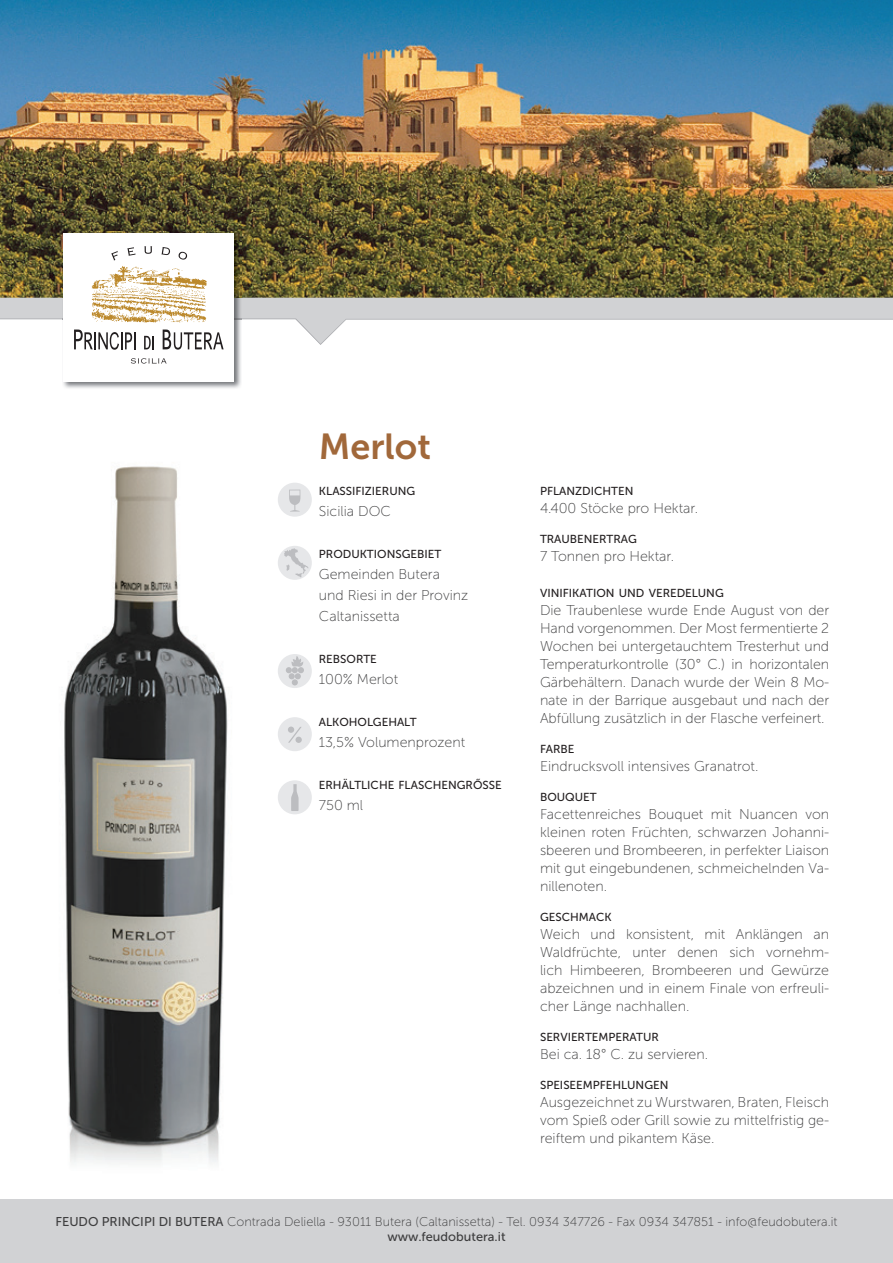
<style>
.page{position:relative;width:893px;height:1263px;background:#fff}
.page>*{position:absolute;margin:0;border:0;box-sizing:border-box;transform-origin:0 0}
.t1{font:36px "Museo Sans 700";color:#a1683a}
.t2{font:14.25px/18px "Museo Sans 100";color:#3e3e3f;text-align:justify}
.t3{font:12.75px "Museo Sans 100";color:#3e3e3f}
.t4{font:12.75px "Museo Sans 500";color:#3e3e3f}
.t5{font:11.55px "Museo Sans 500";color:#231f20}
.s1{font-family:"Museo Sans 500"}
</style>
<div class="page">
<div style="left:0;top:298px;width:893px;height:21px;background:#d1d2d4"></div>
<img style="left:0;top:0;width:893px;height:298px">
<div style="left:0;top:1199px;width:893px;height:64px;background:#d1d2d4"></div>
<img style="left:62px;top:231px;width:180px;height:157px">
<div style="left:64px;top:233px;width:170px;height:149px;background:#fff"></div>
<svg style="left:131px;top:358px;width:36px;height:6px"></svg>
<svg style="left:0;top:310px;width:893px;height:40px"></svg>
<svg style="left:127px;top:247px;width:7px;height:6px"></svg>
<svg style="left:144px;top:246px;width:8px;height:7px"></svg>
<svg style="left:161px;top:247px;width:9px;height:6px"></svg>
<img style="left:80px;top:253px;width:138px;height:82px">
<img style="left:64px;top:466px;width:218px;height:697px">
<div style="left:278px;top:483px;width:34px;height:34px;background:#e6e7e9;border-radius:50%"></div>
<svg style="left:289px;top:490px;width:11px;height:22px"></svg>
<div style="left:278px;top:546px;width:34px;height:34px;background:#e6e7e9;border-radius:50%"></div>
<svg style="left:284px;top:548px;width:24px;height:29px"></svg>
<div style="left:278px;top:654px;width:34px;height:34px;background:#e6e7e9;border-radius:50%"></div>
<svg style="left:286px;top:656px;width:18px;height:29px"></svg>
<div style="left:278px;top:717px;width:34px;height:34px;background:#e6e7e9;border-radius:50%"></div>
<svg style="left:288px;top:726px;width:14px;height:17px"></svg>
<div style="left:278px;top:780px;width:34px;height:34px;background:#e6e7e9;border-radius:50%"></div>
<svg style="left:291px;top:784px;width:8px;height:27px"></svg>
<h1 class="t1" style="left:319px;top:427px;width:113px">Merlot</h1>
<p class="t5" style="left:319px;top:485px;width:98px">KLASSIFIZIERUNG</p>
<p class="t2" style="left:319px;top:502px;width:74px">Sicilia DOC</p>
<p class="t5" style="left:319px;top:548px;width:124px">PRODUKTIONSGEBIET</p>
<p class="t2" style="left:319px;top:564px;width:151px;line-height:21px;text-align:left">Gemeinden Butera und Riesi in der Provinz<br>Caltanissetta</p>
<p class="t5" style="left:319px;top:653px;width:60px">REBSORTE</p>
<p class="t2" style="left:319px;top:670px;width:81px">100% Merlot</p>
<p class="t5" style="left:319px;top:716px;width:99px">ALKOHOLGEHALT</p>
<p class="t2" style="left:319px;top:733px;width:148px">13,5% Volumenprozent</p>
<p class="t5" style="left:319px;top:779px;width:184px">ERHÄLTLICHE FLASCHENGRŐSSE</p>
<p class="t2" style="left:319px;top:796px;width:46px">750 ml</p>
<p class="t5" style="left:540px;top:485px;width:95px">PFLANZDICHTEN</p>
<p class="t2" style="left:540px;top:499px;width:160px">4.400 Stöcke pro Hektar.</p>
<p class="t5" style="left:540px;top:533px;width:98px">TRAUBENERTRAG</p>
<p class="t2" style="left:540px;top:547px;width:136px">7 Tonnen pro Hektar.</p>
<p class="t5" style="left:540px;top:587px;width:185px">VINIFIKATION UND VEREDELUNG</p>
<p class="t2" style="left:540px;top:601px;width:291px">Die Traubenlese wurde Ende August von der Hand vorgenommen. Der Most fermentierte 2<br>Wochen bei untergetauchtem Tresterhut und Temperaturkontrolle (30° C.) in horizontalen Gärbehältern. Danach wurde der Wein 8 Mo&shy;nate in der Barrique ausgebaut und nach der Abfüllung zusätzlich in der Flasche verfeinert.</p>
<p class="t5" style="left:540px;top:743px;width:36px">FARBE</p>
<p class="t2" style="left:540px;top:757px;width:220px">Eindrucksvoll intensives Granatrot.</p>
<p class="t5" style="left:540px;top:791px;width:58px">BOUQUET</p>
<p class="t2" style="left:540px;top:805px;width:291px">Facettenreiches Bouquet mit Nuancen von kleinen roten Früchten, schwarzen Johanni&shy;sbeeren und Brombeeren, in perfekter Liaison mit gut eingebundenen, schmeichelnden Va&shy;nillenoten.</p>
<p class="t5" style="left:540px;top:911px;width:73px">GESCHMACK</p>
<p class="t2" style="left:540px;top:925px;width:291px">Weich und konsistent, mit Anklängen an Waldfrüchte, unter denen sich vornehm&shy;lich Himbeeren, Brombeeren und Gewürze abzeichnen und in einem Finale von erfreuli&shy;cher Länge nachhallen.</p>
<p class="t5" style="left:540px;top:1031px;width:120px">SERVIERTEMPERATUR</p>
<p class="t2" style="left:540px;top:1045px;width:170px">Bei ca. 18° C. zu servieren.</p>
<p class="t5" style="left:540px;top:1079px;width:130px">SPEISEEMPFEHLUNGEN</p>
<p class="t2" style="left:540px;top:1093px;width:291px">Ausgezeichnet zu Wurstwaren, Braten, Fleisch vom Spieß oder Grill sowie zu mittelfristig ge&shy;reiftem und pikantem Käse.</p>
<p class="t3" style="left:55px;top:1214px;width:784px"><span class="s1">FEUDO PRINCIPI DI BUTERA</span> Contrada Deliella - 93011 Butera (Caltanissetta) - Tel. 0934 347726 - Fax 0934 347851 - info@feudobutera.it</p>
<p class="t4" style="left:387px;top:1230px;width:120px">www.feudobutera.it</p>
</div>
